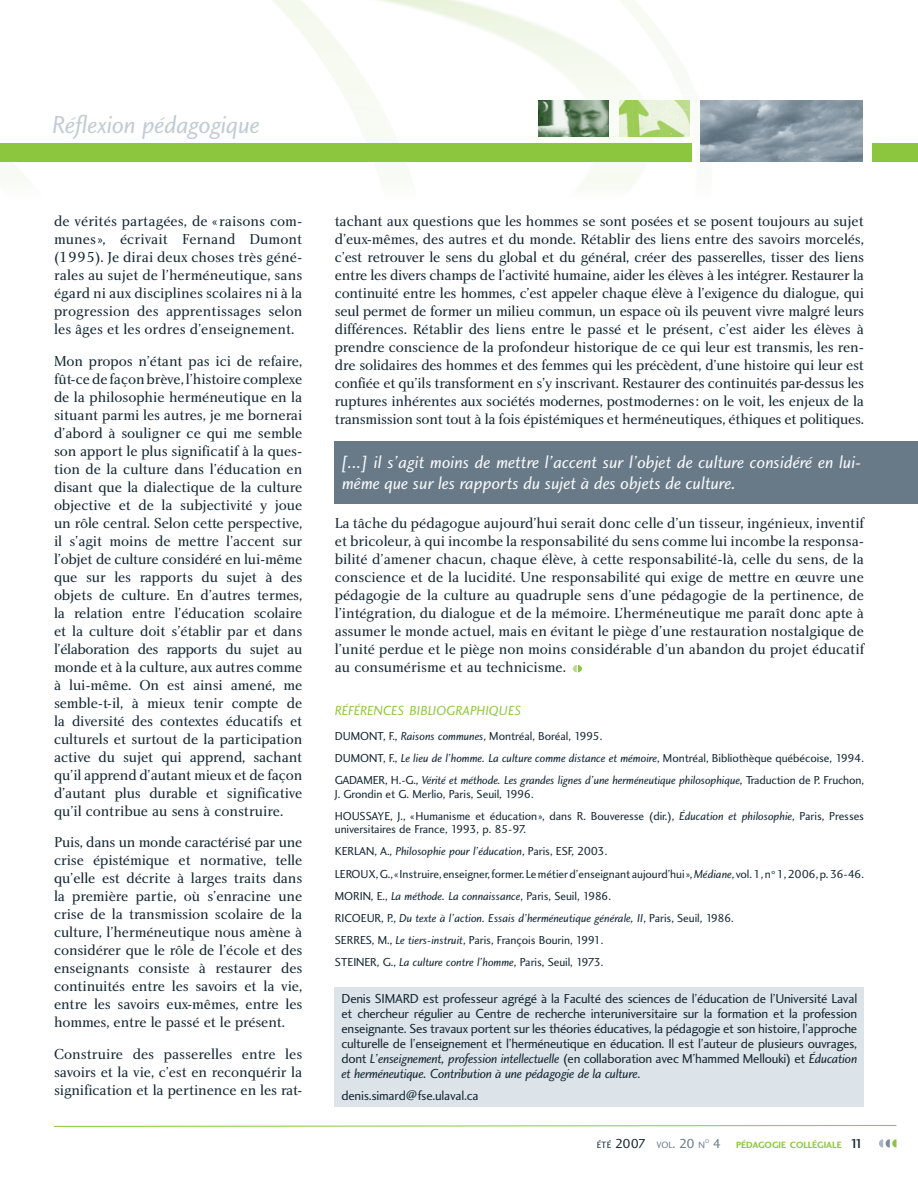
<style>
.page{position:relative;width:918px;height:1188px;background:#fff}
.page>*{position:absolute;margin:0;border:0;box-sizing:border-box;transform-origin:0 0}
.t1{font:25.5px "Charlotte Sans Book Italic Plain";letter-spacing:-.01em;color:#c2ccd4}
.t2{font:18px/21px "Charlotte Sans Book Italic Plain";color:#f9fafb}
.t3{font:15px/18px "Charlotte Book Plain";letter-spacing:-.01em;color:#142733;text-align:justify}
.t4{font:13.65px "Charlotte Sans Book Italic Plain";color:#8cc63f}
.t5{font:13.5px/15px "Charlotte Sans Book Plain";letter-spacing:-.02em;color:#142733;text-align:justify}
.t6{font:13.5px/15px "Charlotte Sans Book Italic Plain";letter-spacing:-.02em;color:#142733}
.t7{font:12px/22.2px "Charlotte Sans Book Plain";letter-spacing:-.005em;color:#142733}
.t8{font:12px "Charlotte Sans Book Italic Plain";letter-spacing:-.01em;color:#142733}
.t9{font:9.45px "Charlotte Sans Bold Plain";color:#8cc63f}
.t10{font:5.55px "Charlotte Sans Book Plain";color:#687a88}
.s1{font-family:"Charlotte Sans Book Italic Plain"}
.s2{font-family:"Charlotte Sans Book Plain"}
.s3{font-size:9.45px}
.s4{font-size:9.45px;color:#687a88}
.s5{color:#687a88}
.s6{font-family:"Charlotte Sans Book Plain";font-size:13.5px;color:#687a88}
.s7{font-family:"Charlotte Sans Medium Plain";font-size:13.5px;color:#142733}
</style>
<div class="page">
<svg style="left:879px;top:1139px;width:17px;height:9px"></svg>
<img style="left:0;top:0;width:918px;height:188px">
<svg style="left:54px;top:1125px;width:843px;height:2px"></svg>
<img style="left:701px;top:101px;width:162px;height:61px">
<img style="left:619px;top:101px;width:70px;height:36px">
<img style="left:538px;top:101px;width:71px;height:36px">
<div style="left:872px;top:144px;width:46px;height:18px;background:#8cc63f"></div>
<div style="left:0;top:144px;width:691px;height:18px;background:#8cc63f"></div>
<div style="left:335px;top:988px;width:529px;height:119px;background:#dde4e9"></div>
<svg style="left:573px;top:665px;width:9px;height:7px"></svg>
<div style="left:335px;top:441px;width:583px;height:63px;background:#687a88"></div>
<h1 class="t1" style="left:52px;top:115px;width:209px">Réflexion pédagogique</h1>
<p class="t3" style="left:54px;top:213px;width:250px">de vérités partagées, de « raisons com&shy;munes », écrivait Fernand Dumont (1995). Je dirai deux choses très géné&shy;rales au sujet de l’herméneutique, sans égard ni aux disciplines scolaires ni à la progression des apprentissages selon les âges et les ordres d’enseignement.</p>
<p class="t3" style="left:54px;top:353px;width:250px">Mon propos n’étant pas ici de refaire, fût-ce de façon brève, l’histoire complexe de la philosophie herméneutique en la situant parmi les autres, je me bornerai d’abord à souligner ce qui me semble son apport le plus significatif à la ques&shy;tion de la culture dans l’éducation en disant que la dialectique de la culture objective et de la subjectivité y joue un rôle central. Selon cette perspective, il s’agit moins de mettre l’accent sur l’objet de culture considéré en lui-même que sur les rapports du sujet à des objets de culture. En d’autres termes, la relation entre l’éducation scolaire et la culture doit s’établir par et dans l’élaboration des rapports du sujet au monde et à la culture, aux autres comme à lui-même. On est ainsi amené, me semble-t-il, à mieux tenir compte de la diversité des contextes éducatifs et culturels et surtout de la participation active du sujet qui apprend, sachant qu’il apprend d’autant mieux et de façon d’autant plus durable et significative qu’il contribue au sens à construire.</p>
<p class="t3" style="left:54px;top:834px;width:250px">Puis, dans un monde caractérisé par une crise épistémique et normative, telle qu’elle est décrite à larges traits dans la première partie, où s’enracine une crise de la transmission scolaire de la culture, l’herméneutique nous amène à considérer que le rôle de l’école et des enseignants consiste à restaurer des continuités entre les savoirs et la vie, entre les savoirs eux-mêmes, entre les hommes, entre le passé et le présent.</p>
<p class="t3" style="left:54px;top:1046px;width:250px">Construire des passerelles entre les savoirs et la vie, c’est en reconquérir la signification et la pertinence en les rat-</p>
<p class="t3" style="left:335px;top:213px;width:531px">tachant aux questions que les hommes se sont posées et se posent toujours au sujet d’eux-mêmes, des autres et du monde. Rétablir des liens entre des savoirs morcelés, c’est retrouver le sens du global et du général, créer des passerelles, tisser des liens entre les divers champs de l’activité humaine, aider les élèves à les intégrer. Restaurer la continuité entre les hommes, c’est appeler chaque élève à l’exigence du dialogue, qui seul permet de former un milieu commun, un espace où ils peuvent vivre malgré leurs différences. Rétablir des liens entre le passé et le présent, c’est aider les élèves à prendre conscience de la profondeur historique de ce qui leur est transmis, les ren&shy;dre solidaires des hommes et des femmes qui les précèdent, d’une histoire qui leur est confiée et qu’ils transforment en s’y inscrivant. Restaurer des continuités par-dessus les ruptures inhérentes aux sociétés modernes, postmodernes : on le voit, les enjeux de la transmission sont tout à la fois épistémiques et herméneutiques, éthiques et politiques.</p>
<p class="t2" style="left:341px;top:453px;width:522px">[...] il s’agit moins de mettre l’accent sur l’objet de culture considéré en lui&shy;même que sur les rapports du sujet à des objets de culture.</p>
<p class="t3" style="left:335px;top:515px;width:531px">La tâche du pédagogue aujourd’hui serait donc celle d’un tisseur, ingénieux, inventif et bricoleur, à qui incombe la responsabilité du sens comme lui incombe la responsa&shy;bilité d’amener chacun, chaque élève, à cette responsabilité-là, celle du sens, de la conscience et de la lucidité. Une responsabilité qui exige de mettre en œuvre une pédagogie de la culture au quadruple sens d’une pédagogie de la pertinence, de l’intégration, du dialogue et de la mémoire. L’herméneutique me paraît donc apte à assumer le monde actuel, mais en évitant le piège d’une restauration nostalgique de l’unité perdue et le piège non moins considérable d’un abandon du projet éducatif au consumérisme et au technicisme.</p>
<p class="t4" style="left:335px;top:706px;width:188px">RÉFÉRENCES BIBLIOGRAPHIQUES</p>
<p class="t7" style="left:335px;top:726px;width:531px">DUMONT, F., <span class="s1">Raisons communes</span>, Montréal, Boréal, 1995.<br>DUMONT, F., <span class="s1">Le lieu de l’homme. La culture comme distance et mémoire</span>, Montréal, Bibliothèque québécoise, 1994.</p>
<p class="t8" style="left:335px;top:775px;width:531px"><span class="s2">GADAMER, H.-G.,</span> Vérité et méthode. Les grandes lignes d’une herméneutique philosophique<span class="s2">, Traduction de P. Fruchon,</span></p>
<p class="t7" style="left:335px;top:784px;width:531px">J. Grondin et G. Merlio, Paris, Seuil, 1996.<br>HOUSSAYE, J., « Humanisme et éducation », dans R. Bouveresse (dir.), <span class="s1">Éducation et philosophie</span>, Paris, Presses</p>
<p class="t7" style="left:335px;top:819px;width:531px">universitaires de France, 1993, p. 85-97.<br>KERLAN, A., <span class="s1">Philosophie pour l’éducation</span>, Paris, ESF, 2003.<br>LEROUX, G., « Instruire, enseigner, former. Le métier d’enseignant aujourd’hui », <span class="s1">Médiane</span>, vol. 1, n <sup>o</sup> 1, 2006, p. 36-46.<br>MORIN, E., <span class="s1">La méthode. La connaissance</span>, Paris, Seuil, 1986.</p>
<p class="t8" style="left:335px;top:913px;width:401px"><span class="s2">RICOEUR, P.,</span> Du texte à l’action. Essais d’herméneutique générale, II<span class="s2">, Paris, Seuil, 1986.</span></p>
<p class="t7" style="left:335px;top:930px;width:270px">SERRES, M., <span class="s1">Le tiers-instruit</span>, Paris, François Bourin, 1991.<br>STEINER, G., <span class="s1">La culture contre l’homme</span>, Paris, Seuil, 1973.</p>
<p class="t5" style="left:342px;top:993px;width:517px">Denis SIMARD est professeur agrégé à la Faculté des sciences de l’éducation de l’Université Laval et chercheur régulier au Centre de recherche interuniversitaire sur la formation et la profession enseignante. Ses travaux portent sur les théories éducatives, la pédagogie et son histoire, l’approche culturelle de l’enseignement et l’herméneutique en éducation. Il est l’auteur de plusieurs ouvrages,</p>
<p class="t6" style="left:342px;top:1053px;width:517px"><span class="s2">dont</span> L’enseignement, profession intellectuelle <span class="s2">(en collaboration avec M’hammed Mellouki) et</span> Éducation et herméneutique. Contribution à une pédagogie de la culture<span class="s2">.</span></p>
<p class="t5" style="left:342px;top:1089px;width:138px">denis.simard@fse.ulaval.ca</p>
<p class="t5" style="left:597px;top:1137px;width:110px"><span class="s3">ÉTÉ</span> 2007 <span class="s4">VOL</span><span class="s5">. 20</span> <span class="s4">N</span></p>
<p class="t10" style="left:705px;top:1139px;width:6px">O</p>
<p class="t9" style="left:713px;top:1141px;width:152px"><span class="s6">4</span> PÉDAGOGIE COLLÉGIALE <span class="s7">11</span></p>
</div>
